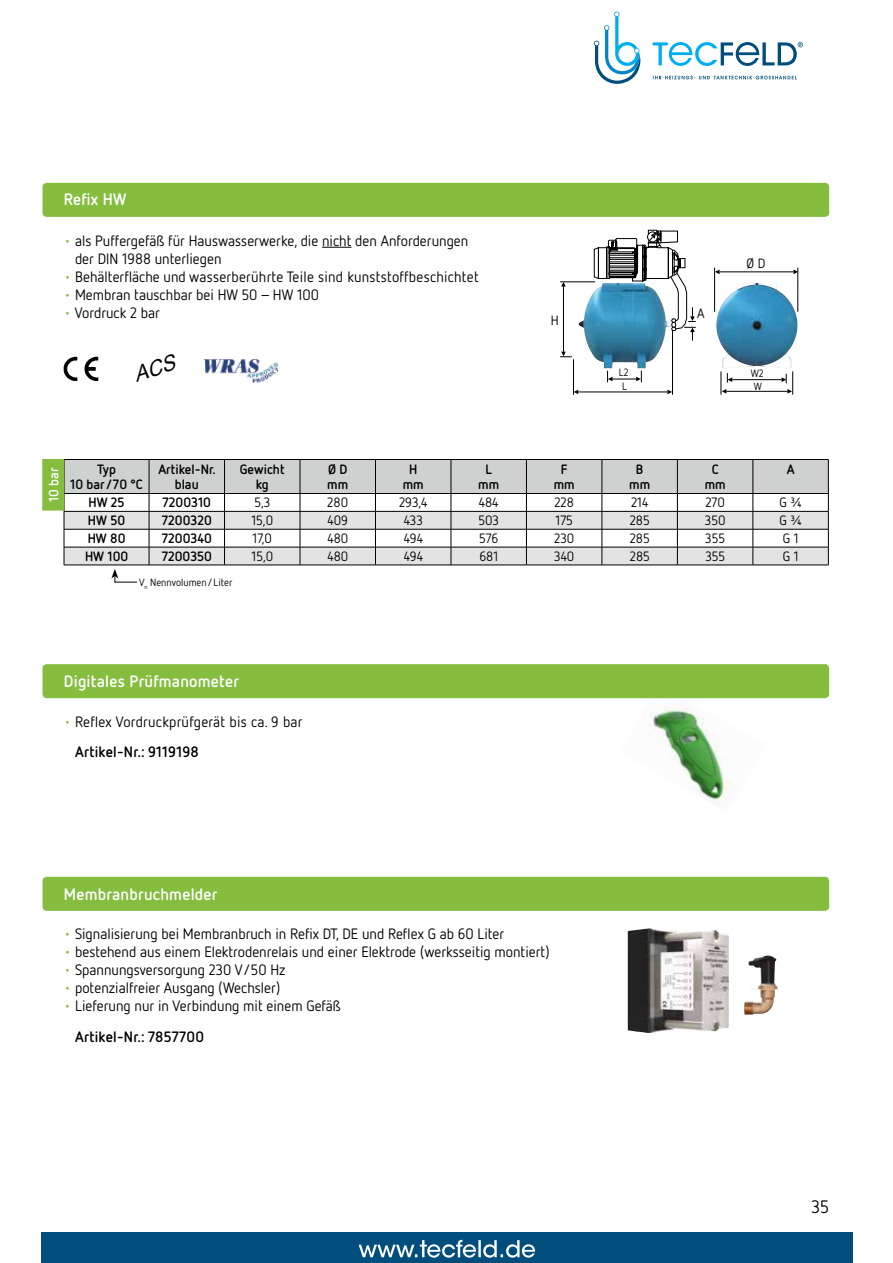
<style>
.page{position:relative;width:893px;height:1263px;background:#fff}
.page>*{position:absolute;margin:0;border:0;box-sizing:border-box;transform-origin:0 0}
.t1{font:18px "Netto OT";color:#000}
.t2{font:700 16.5px "Netto OT";letter-spacing:.015em;color:#fff}
.t3{font:15px/30px "Netto OT";color:#000}
.t4{font:700 13.5px/15px "Netto OT";color:#000;text-align:center}
.t5{font:13.5px "Netto OT";color:#000}
.t6{font:700 13.5px "Netto OT";color:#fff}
.t7{font:10.5px "Netto OT";color:#000}
.s1{color:#85bd3f}
.s2{font-weight:700}
</style>
<div class="page">
<img style="left:620px;top:698px;width:146px;height:106px">
<svg style="left:322px;top:247px;width:29px;height:1px"></svg>
<div style="left:43px;top:183px;width:786px;height:34px;background:#85bd3f;border-radius:4px"></div>
<svg style="left:64px;top:459px;width:765px;height:124px"></svg>
<div style="left:43px;top:664px;width:786px;height:34px;background:#85bd3f;border-radius:4px"></div>
<img style="left:63px;top:356px;width:36px;height:25px">
<img style="left:204px;top:360px;width:73px;height:23px">
<div style="left:43px;top:877px;width:786px;height:34px;background:#85bd3f;border-radius:4px"></div>
<img style="left:628px;top:928px;width:101px;height:105px">
<img style="left:748px;top:955px;width:20px;height:24px">
<img style="left:587px;top:293px;width:6px;height:13px">
<svg style="left:593px;top:229px;width:103px;height:112px"></svg>
<hr style="left:563px;top:286px;width:1px;height:66px;background:#000">
<svg style="left:561px;top:282px;width:5px;height:5px"></svg>
<hr style="left:560px;top:281px;width:35px;height:1px;background:#000">
<svg style="left:560px;top:352px;width:12px;height:5px"></svg>
<hr style="left:578px;top:391px;width:89px;height:1px;background:#000">
<svg style="left:574px;top:390px;width:4px;height:4px"></svg>
<svg style="left:667px;top:390px;width:5px;height:4px"></svg>
<hr style="left:672px;top:331px;width:1px;height:64px;background:#000">
<hr style="left:573px;top:359px;width:1px;height:36px;background:#000">
<svg style="left:607px;top:371px;width:35px;height:11px"></svg>
<hr style="left:719px;top:271px;width:75px;height:1px;background:#000">
<svg style="left:715px;top:270px;width:5px;height:4px"></svg>
<svg style="left:793px;top:270px;width:4px;height:4px"></svg>
<hr style="left:797px;top:268px;width:1px;height:44px;background:#000">
<hr style="left:714px;top:268px;width:1px;height:44px;background:#000">
<hr style="left:732px;top:379px;width:50px;height:1px;background:#000">
<hr style="left:726px;top:391px;width:61px;height:1px;background:#000">
<svg style="left:720px;top:371px;width:12px;height:24px"></svg>
<svg style="left:782px;top:371px;width:11px;height:24px"></svg>
<img style="left:720px;top:283px;width:18px;height:25px">
<div style="left:43px;top:459px;width:21px;height:51px;background:#85bd3f"></div>
<svg style="left:653px;top:76px;width:144px;height:3px"></svg>
<svg style="left:653px;top:42px;width:150px;height:24px"></svg>
<svg style="left:594px;top:12px;width:46px;height:72px"></svg>
<div style="left:41px;top:1232px;width:811px;height:31px;background:#014e7d"></div>
<svg style="left:359px;top:1240px;width:176px;height:18px"></svg>
<p class="t2" style="left:64px;top:188px;width:64px">Refix HW</p>
<p class="t3" style="left:75px;top:231px;width:395px;line-height:18px;text-indent:-11px"><span class="s1">•</span> als Puffergefäß für Hauswasserwerke, die nicht den Anforderungen der DIN 1988 unterliegen</p>
<p class="t3" style="left:64px;top:261px;width:417px"><span class="s1">•</span> Behälterfläche und wasserberührte Teile sind kunststoffbeschichtet</p>
<p class="t3" style="left:64px;top:279px;width:257px"><span class="s1">•</span> Membran tauschbar bei HW 50 – HW 100</p>
<p class="t3" style="left:64px;top:297px;width:98px"><span class="s1">•</span> Vordruck 2 bar</p>
<p class="t5" style="left:551px;top:312px;width:9px">H</p>
<p class="t7" style="left:619px;top:366px;width:11px">L2</p>
<p class="t7" style="left:622px;top:380px;width:6px">L</p>
<p class="t5" style="left:697px;top:304px;width:9px">A</p>
<p class="t5" style="left:746px;top:255px;width:20px">Ø D</p>
<p class="t7" style="left:751px;top:367px;width:14px">W2</p>
<p class="t7" style="left:754px;top:380px;width:10px">W</p>
<p class="t6" style="left:45px;top:502px;width:36px;rotate:-90deg">10 bar</p>
<p class="t4" style="left:70px;top:462px;width:74px">Typ<br>10 bar/70 °C</p>
<p class="t4" style="left:158px;top:462px;width:59px">Artikel-Nr. blau</p>
<p class="t4" style="left:240px;top:462px;width:46px">Gewicht kg</p>
<p class="t4" style="left:327px;top:462px;width:22px;text-align:left">Ø D mm</p>
<p class="t4" style="left:403px;top:462px;width:22px">H mm</p>
<p class="t4" style="left:478px;top:462px;width:22px">L mm</p>
<p class="t4" style="left:554px;top:462px;width:22px">F mm</p>
<p class="t4" style="left:629px;top:462px;width:22px">B mm</p>
<p class="t4" style="left:705px;top:462px;width:22px">C mm</p>
<p class="t4" style="left:787px;top:462px;width:9px">A</p>
<p class="t4" style="left:88px;top:494px;width:38px">HW 25</p>
<p class="t4" style="left:163px;top:494px;width:50px">7200310</p>
<p class="t5" style="left:254px;top:494px;width:17px">5,3</p>
<p class="t5" style="left:327px;top:494px;width:22px">280</p>
<p class="t5" style="left:399px;top:494px;width:30px">293,4</p>
<p class="t5" style="left:479px;top:494px;width:21px">484</p>
<p class="t5" style="left:554px;top:494px;width:21px">228</p>
<p class="t5" style="left:631px;top:494px;width:19px">214</p>
<p class="t5" style="left:705px;top:494px;width:21px">270</p>
<p class="t5" style="left:779px;top:494px;width:24px">G ¾</p>
<p class="t4" style="left:88px;top:512px;width:39px">HW 50</p>
<p class="t4" style="left:162px;top:512px;width:51px">7200320</p>
<p class="t5" style="left:251px;top:512px;width:23px">15,0</p>
<p class="t5" style="left:328px;top:512px;width:22px">409</p>
<p class="t5" style="left:404px;top:512px;width:21px">433</p>
<p class="t5" style="left:478px;top:512px;width:22px">503</p>
<p class="t5" style="left:555px;top:512px;width:19px">175</p>
<p class="t5" style="left:630px;top:512px;width:22px">285</p>
<p class="t5" style="left:705px;top:512px;width:22px">350</p>
<p class="t5" style="left:780px;top:512px;width:24px">G ¾</p>
<p class="t4" style="left:88px;top:530px;width:39px">HW 80</p>
<p class="t4" style="left:162px;top:530px;width:52px">7200340</p>
<p class="t5" style="left:253px;top:530px;width:21px">17,0</p>
<p class="t5" style="left:327px;top:530px;width:22px">480</p>
<p class="t5" style="left:404px;top:530px;width:21px">494</p>
<p class="t5" style="left:479px;top:530px;width:21px">576</p>
<p class="t5" style="left:554px;top:530px;width:22px">230</p>
<p class="t5" style="left:630px;top:530px;width:22px">285</p>
<p class="t5" style="left:705px;top:530px;width:21px">355</p>
<p class="t5" style="left:783px;top:530px;width:17px">G 1</p>
<p class="t4" style="left:85px;top:548px;width:45px">HW 100</p>
<p class="t4" style="left:162px;top:548px;width:52px">7200350</p>
<p class="t5" style="left:252px;top:547px;width:23px">15,0</p>
<p class="t5" style="left:327px;top:547px;width:22px">480</p>
<p class="t5" style="left:404px;top:547px;width:21px">494</p>
<p class="t5" style="left:479px;top:547px;width:20px">681</p>
<p class="t5" style="left:554px;top:547px;width:22px">340</p>
<p class="t5" style="left:630px;top:547px;width:22px">285</p>
<p class="t5" style="left:705px;top:547px;width:21px">355</p>
<p class="t5" style="left:783px;top:547px;width:17px">G 1</p>
<p class="t7" style="left:139px;top:575px;width:95px">V<sub>n</sub> Nennvolumen/Liter</p>
<p class="t2" style="left:64px;top:671px;width:177px">Digitales Prüfmanometer</p>
<p class="t3" style="left:75px;top:706px;width:229px;text-indent:-11px"><span class="s1">•</span> Reflex Vordruckprüfgerät bis ca. 9 bar<br><span class="s2">Artikel-Nr.: 9119198</span></p>
<p class="t2" style="left:64px;top:883px;width:155px">Membranbruchmelder</p>
<p class="t3" style="left:64px;top:919px;width:442px"><span class="s1">•</span> Signalisierung bei Membranbruch in Refix DT, DE und Reflex G ab 60 Liter</p>
<p class="t3" style="left:64px;top:937px;width:487px"><span class="s1">•</span> bestehend aus einem Elektrodenrelais und einer Elektrode (werksseitig montiert)</p>
<p class="t3" style="left:64px;top:955px;width:223px"><span class="s1">•</span> Spannungsversorgung 230 V/50 Hz</p>
<p class="t3" style="left:64px;top:973px;width:218px"><span class="s1">•</span> potenzialfreier Ausgang (Wechsler)</p>
<p class="t3" style="left:75px;top:991px;width:267px;text-indent:-11px"><span class="s1">•</span> Lieferung nur in Verbindung mit einem Gefäß<br><span class="s2">Artikel-Nr.: 7857700</span></p>
<p class="t1" style="left:811px;top:1195px;width:19px">35</p>
</div>
